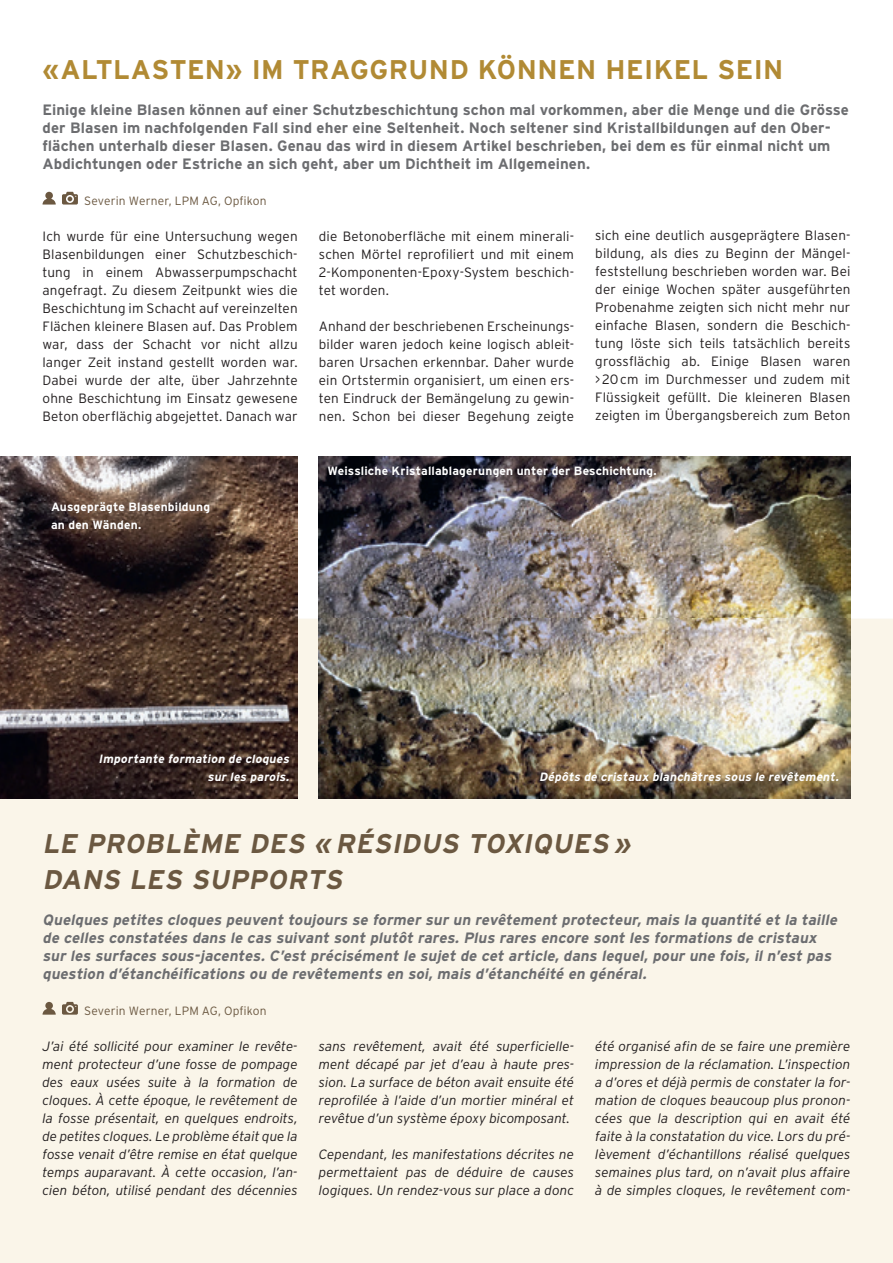
<style>
.page{position:relative;width:893px;height:1263px;background:#fff}
.page>*{position:absolute;margin:0;border:0;box-sizing:border-box;transform-origin:0 0}
.t1{font:italic 700 27px/36px "Interstate";color:#6b5841}
.t2{font:700 27px "Interstate";letter-spacing:.015em;color:#b18a34}
.t3{font:italic 700 15px/18px "Interstate";color:#6c6d70}
.t4{font:700 15px/18px "Interstate";letter-spacing:.005em;color:#6c6d70}
.t5{font:300 13.5px/18px "Interstate";letter-spacing:.01em;color:#231f20;text-align:justify}
.t6{font:italic 300 13.5px/18px "Interstate";color:#231f20;text-align:justify}
.t7{font:700 12px/18px "Interstate";letter-spacing:.015em;color:#fff}
.t8{font:italic 700 12px/18px "Interstate";color:#fff;text-align:right}
.t9{font:300 12px "Interstate";letter-spacing:.015em;color:#6b5841}
</style>
<div class="page">
<div style="left:0;top:619px;width:893px;height:644px;background:#faf5e9"></div>
<svg style="left:43px;top:192px;width:13px;height:13px"></svg>
<svg style="left:62px;top:192px;width:16px;height:13px"></svg>
<svg style="left:43px;top:1002px;width:13px;height:13px"></svg>
<svg style="left:62px;top:1002px;width:16px;height:13px"></svg>
<img style="left:0;top:457px;width:298px;height:342px">
<img style="left:319px;top:457px;width:531px;height:342px">
<h1 class="t2" style="left:43px;top:54px;width:742px">«ALTLASTEN» IM TRAGGRUND KÖNNEN HEIKEL SEIN</h1>
<p class="t4" style="left:43px;top:100px;width:808px">Einige kleine Blasen können auf einer Schutzbeschichtung schon mal vorkommen, aber die Menge und die Grösse der Blasen im nachfolgenden Fall sind eher eine Seltenheit. Noch seltener sind Kristallbildungen auf den Ober&shy;flächen unterhalb dieser Blasen. Genau das wird in diesem Artikel beschrieben, bei dem es für einmal nicht um Abdichtungen oder Estriche an sich geht, aber um Dichtheit im Allgemeinen.</p>
<p class="t9" style="left:84px;top:194px;width:184px">Severin Werner, LPM AG, Opfikon</p>
<p class="t5" style="left:43px;top:227px;width:257px">Ich wurde für eine Untersuchung wegen Blasenbildungen einer Schutzbeschich&shy;tung in einem Abwasserpumpschacht angefragt. Zu diesem Zeitpunkt wies die Beschichtung im Schacht auf vereinzelten Flächen kleinere Blasen auf. Das Problem war, dass der Schacht vor nicht allzu langer Zeit instand gestellt worden war.<br>Dabei wurde der alte, über Jahrzehnte ohne Beschichtung im Einsatz gewesene Beton oberflächig abgejettet. Danach war</p>
<p class="t5" style="left:319px;top:227px;width:257px">die Betonoberfläche mit einem minerali&shy;schen Mörtel reprofiliert und mit einem 2-Komponenten-Epoxy-System beschich&shy;tet worden.</p>
<p class="t5" style="left:595px;top:227px;width:257px">sich eine deutlich ausgeprägtere Blasen&shy;bildung, als dies zu Beginn der Mängel&shy;feststellung beschrieben worden war. Bei der einige Wochen später ausgeführten Probenahme zeigten sich nicht mehr nur einfache Blasen, sondern die Beschich&shy;tung löste sich teils tatsächlich bereits grossflächig ab. Einige Blasen waren &gt; 20 cm im Durchmesser und zudem mit Flüssigkeit gefüllt. Die kleineren Blasen zeigten im Übergangsbereich zum Beton</p>
<p class="t5" style="left:319px;top:317px;width:257px">Anhand der beschriebenen Erscheinungs&shy;bilder waren jedoch keine logisch ableit&shy;baren Ursachen erkennbar. Daher wurde ein Ortstermin organisiert, um einen ers&shy;ten Eindruck der Bemängelung zu gewin&shy;nen. Schon bei dieser Begehung zeigte</p>
<p class="t7" style="left:51px;top:497px;width:161px">Ausgeprägte Blasenbildung an den Wänden.</p>
<p class="t7" style="left:327px;top:461px;width:331px">Weissliche Kristallablagerungen unter der Beschichtung.</p>
<p class="t8" style="left:99px;top:749px;width:194px">Importante formation de cloques sur les parois.</p>
<p class="t8" style="left:539px;top:767px;width:303px">Dépôts de cristaux blanchâtres sous le revêtement.</p>
<h1 class="t1" style="left:43px;top:825px;width:595px">LE PROBLÈME DES « RÉSIDUS TOXIQUES »<br>DANS LES SUPPORTS</h1>
<p class="t3" style="left:43px;top:910px;width:799px">Quelques petites cloques peuvent toujours se former sur un revêtement protecteur, mais la quantité et la taille de celles constatées dans le cas suivant sont plutôt rares. Plus rares encore sont les formations de cristaux sur les surfaces sous-jacentes. C’est précisément le sujet de cet article, dans lequel, pour une fois, il n’est pas question d’étanchéifications ou de revêtements en soi, mais d’étanchéité en général.</p>
<p class="t9" style="left:84px;top:1004px;width:184px">Severin Werner, LPM AG, Opfikon</p>
<p class="t6" style="left:43px;top:1037px;width:257px">J’ai été sollicité pour examiner le revête&shy;ment protecteur d’une fosse de pompage des eaux usées suite à la formation de cloques. À cette époque, le revêtement de la fosse présentait, en quelques endroits, de petites cloques. Le problème était que la fosse venait d’être remise en état quelque temps auparavant. À cette occasion, l’an&shy;cien béton, utilisé pendant des décennies</p>
<p class="t6" style="left:319px;top:1037px;width:257px">sans revêtement, avait été superficielle&shy;ment décapé par jet d’eau à haute pres&shy;sion. La surface de béton avait ensuite été reprofilée à l’aide d’un mortier minéral et revêtue d’un système époxy bicomposant.</p>
<p class="t6" style="left:595px;top:1037px;width:257px">été organisé afin de se faire une première impression de la réclamation. L’inspection a d’ores et déjà permis de constater la for&shy;mation de cloques beaucoup plus pronon&shy;cées que la description qui en avait été faite à la constatation du vice. Lors du pré&shy;lèvement d’échantillons réalisé quelques semaines plus tard, on n’avait plus affaire à de simples cloques, le revêtement com-</p>
<p class="t6" style="left:319px;top:1145px;width:257px">Cependant, les manifestations décrites ne permettaient pas de déduire de causes logiques. Un rendez-vous sur place a donc</p>
</div>
